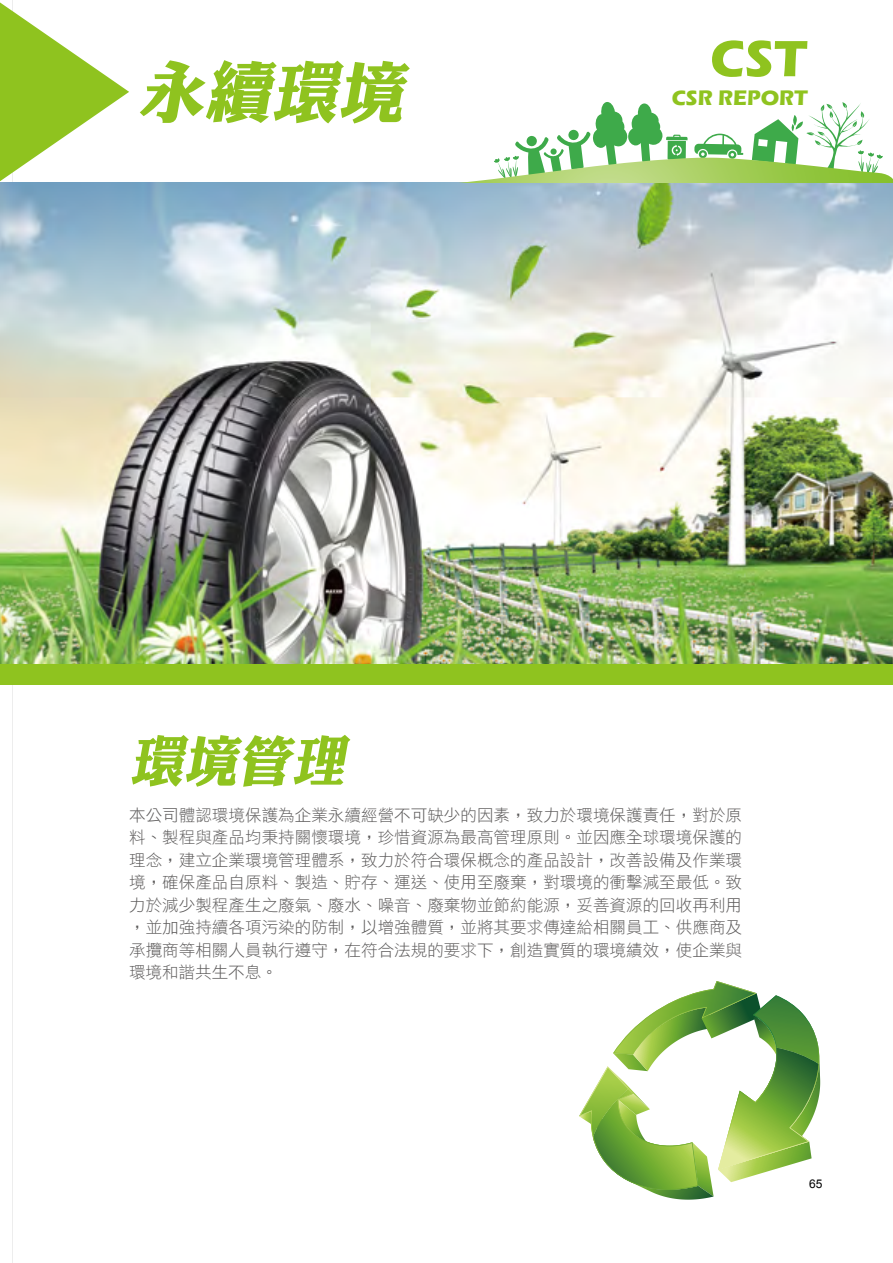
<style>
.page{position:relative;width:893px;height:1263px;background:#fff}
.page>*{position:absolute;margin:0;border:0;box-sizing:border-box;transform-origin:0 0}
.t1{font:italic 66.45px "DF Li King Hei Std W8";color:#8fc31f}
.t2{font:italic 54.9px "DF Li King Hei Std W8";color:#8fc31f}
.t3{font:700 52.8px "Eras ITC";color:#8fc31f}
.t4{font:700 21.6px "Eras ITC";color:#8fc31f}
.t5{font:16.5px/22.5px "DF Li Hei Lt HK BF";letter-spacing:.005em;color:#595757;text-align:justify}
.t6{font:12px "Arial";color:#000}
</style>
<div class="page">
<img style="left:0;top:0;width:893px;height:1263px">
<svg style="left:579px;top:981px;width:241px;height:219px"></svg>
<h1 class="t1" style="left:138px;top:56px;width:280px">永續環境</h1>
<h2 class="t2" style="left:129px;top:731px;width:228px">環境管理</h2>
<h3 class="t3" style="left:710px;top:28px;width:98px">CST</h3>
<h3 class="t4" style="left:672px;top:85px;width:137px">CSR REPORT</h3>
<p class="t5" style="left:129px;top:804px;width:614px">本公司體認環境保護為企業永續經營不可缺少的因素，致力於環境保護責任，對於原料、製程與產品均秉持關懷環境，珍惜資源為最高管理原則。並因應全球環境保護的理念，建立企業環境管理體系，致力於符合環保概念的產品設計，改善設備及作業環境，確保產品自原料、製造、貯存、運送、使用至廢棄，對環境的衝擊減至最低。致力於減少製程產生之廢氣、廢水、噪音、廢棄物並節約能源，妥善資源的回收再利用，並加強持續各項污染的防制，以增強體質，並將其要求傳達給相關員工、供應商及承攬商等相關人員執行遵守，在符合法規的要求下，創造實質的環境績效，使企業與環境和諧共生不息。</p>
<p class="t6" style="left:809px;top:1176px;width:15px">65</p>
</div>
